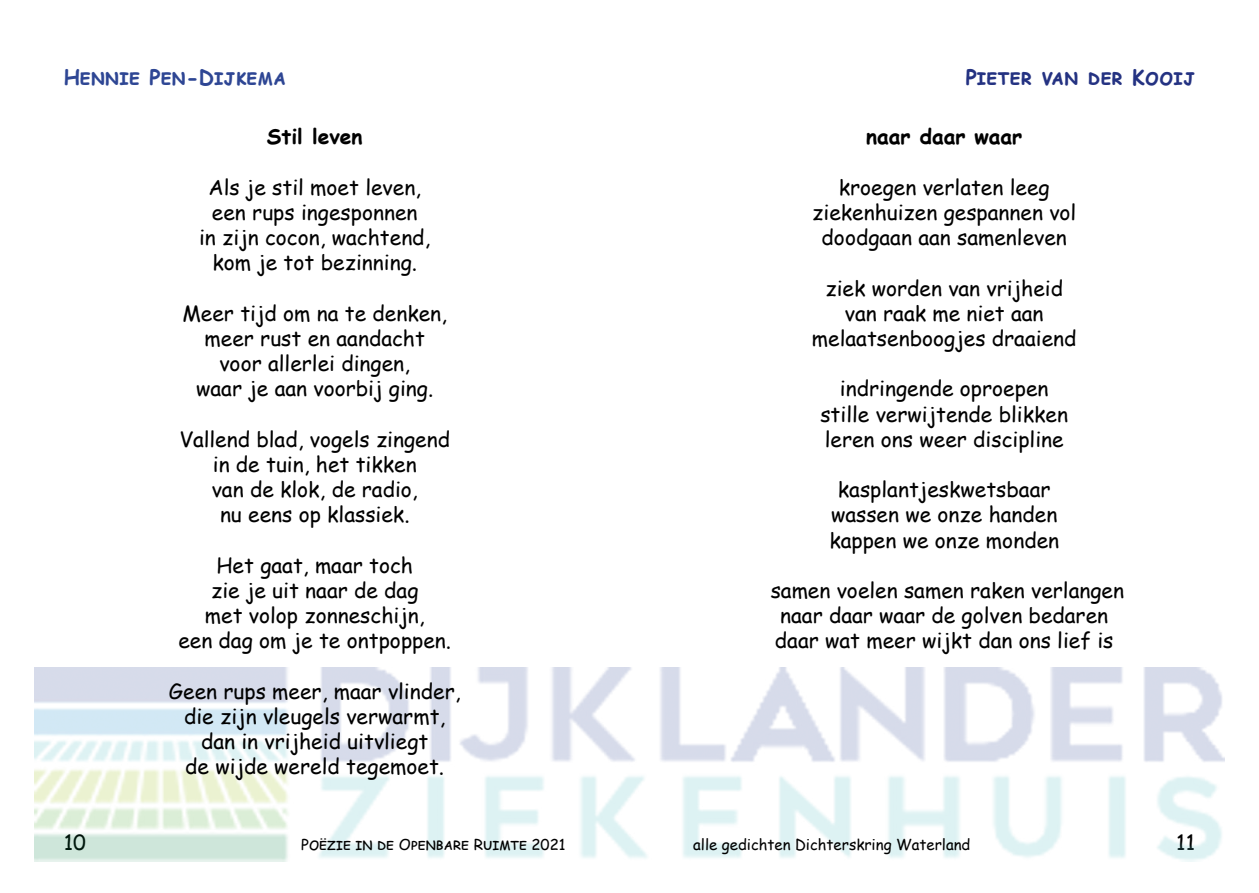
<style>
.page{position:relative;width:1259px;height:893px;background:#fff}
.page>*{position:absolute;margin:0;border:0;box-sizing:border-box;transform-origin:0 0}
.t1{font:21px/25.2px "Comic Sans MS";color:#000;text-align:center}
.t2{font:700 21px "Comic Sans MS";color:#000}
.t3{font:700 21px "Comic Sans MS";color:#2e4694}
.t4{font:700 21px "Comic Sans MS";color:#243282}
.t5{font:15px "Comic Sans MS";color:#000}
</style>
<div class="page">
<img style="left:34px;top:668px;width:1191px;height:193px">
<p class="t3" style="left:64px;top:62px;width:224px">Hennie Pen-Dijkema</p>
<p class="t4" style="left:965px;top:62px;width:231px">Pieter van der Kooij</p>
<p class="t2" style="left:267px;top:121px;width:97px">Stil leven</p>
<p class="t1" style="left:199px;top:174px;width:233px">Als je stil moet leven, een rups ingesponnen<br>in zijn cocon, wachtend, kom je tot bezinning.</p>
<p class="t1" style="left:182px;top:300px;width:266px">Meer tijd om na te denken, meer rust en aandacht voor allerlei dingen,<br>waar je aan voorbij ging.</p>
<p class="t1" style="left:179px;top:426px;width:272px">Vallend blad, vogels zingend in de tuin, het tikken<br>van de klok, de radio,<br>nu eens op klassiek.</p>
<p class="t1" style="left:178px;top:552px;width:274px">Het gaat, maar toch<br>zie je uit naar de dag<br>met volop zonneschijn,<br>een dag om je te ontpoppen.</p>
<p class="t1" style="left:169px;top:678px;width:293px">Geen rups meer, maar vlinder, die zijn vleugels verwarmt, dan in vrijheid uitvliegt<br>de wijde wereld tegemoet.</p>
<p class="t2" style="left:866px;top:121px;width:158px">naar daar waar</p>
<p class="t1" style="left:812px;top:174px;width:266px">kroegen verlaten leeg ziekenhuizen gespannen vol doodgaan aan samenleven</p>
<p class="t1" style="left:812px;top:275px;width:266px">ziek worden van vrijheid van raak me niet aan melaatsenboogjes draaiend</p>
<p class="t1" style="left:820px;top:375px;width:249px">indringende oproepen stille verwijtende blikken leren ons weer discipline</p>
<p class="t1" style="left:829px;top:476px;width:231px">kasplantjeskwetsbaar wassen we onze handen kappen we onze monden</p>
<p class="t1" style="left:770px;top:577px;width:355px;text-align:left">samen voelen samen raken verlangen naar daar waar de golven bedaren daar wat meer wijkt dan ons lief is</p>
<p class="t1" style="left:64px;top:829px;width:24px">10</p>
<p class="t5" style="left:301px;top:834px;width:266px">Poëzie in de Openbare Ruimte 2021</p>
<p class="t5" style="left:693px;top:834px;width:278px">alle gedichten Dichterskring Waterland</p>
<p class="t1" style="left:1176px;top:829px;width:20px">11</p>
</div>
